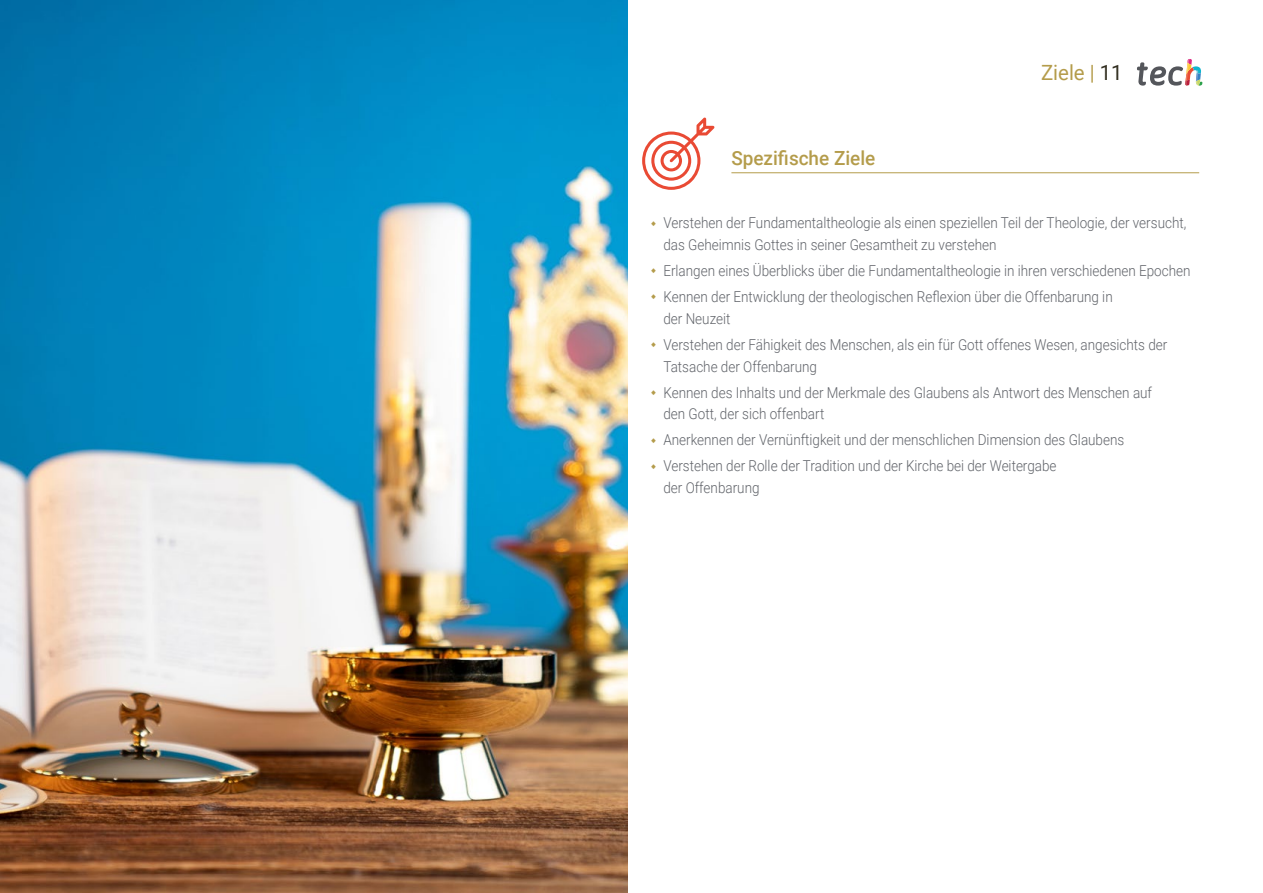
<style>
.page{position:relative;width:1263px;height:893px;background:#fff}
.page>*{position:absolute;margin:0;border:0;box-sizing:border-box;transform-origin:0 0}
.t1{font:21px "Roboto";color:#b49c4b}
.t2{font:500 19.5px "Roboto";color:#b49c4b}
.t3{font:300 15px/26px "Roboto";color:#61646a;scale:.9 1}
.s1{color:#312e20}
</style>
<div class="page">
<hr style="left:731px;top:172px;width:468px;height:1px;background:#b49c4b">
<svg style="left:642px;top:117px;width:72px;height:73px"></svg>
<img style="left:0;top:0;width:628px;height:893px">
<svg style="left:1137px;top:59px;width:65px;height:27px"></svg>
<h2 class="t2" style="left:731px;top:144px;width:145px">Spezifische Ziele</h2>
<h1 class="t1" style="left:1041px;top:57px;width:83px">Ziele | <span class="s1">11</span></h1>
<p class="t3" style="left:663px;top:211px;width:583px;line-height:21.8px">Verstehen der Fundamentaltheologie als einen speziellen Teil der Theologie, der versucht, das Geheimnis Gottes in seiner Gesamtheit zu verstehen</p>
<p class="t3" style="left:663px;top:257px;width:587px">Erlangen eines Überblicks über die Fundamentaltheologie in ihren verschiedenen Epochen<br>Kennen der Entwicklung der theologischen Reflexion über die Offenbarung in</p>
<p class="t3" style="left:663px;top:305px;width:561px">der Neuzeit<br>Verstehen der Fähigkeit des Menschen, als ein für Gott offenes Wesen, angesichts der</p>
<p class="t3" style="left:663px;top:353px;width:544px">Tatsache der Offenbarung<br>Kennen des Inhalts und der Merkmale des Glaubens als Antwort des Menschen auf</p>
<p class="t3" style="left:663px;top:400px;width:514px">den Gott, der sich offenbart<br>Anerkennen der Vernünftigkeit und der menschlichen Dimension des Glaubens<br>Verstehen der Rolle der Tradition und der Kirche bei der Weitergabe</p>
<p class="t3" style="left:663px;top:474px;width:108px">der Offenbarung</p>
</div>
